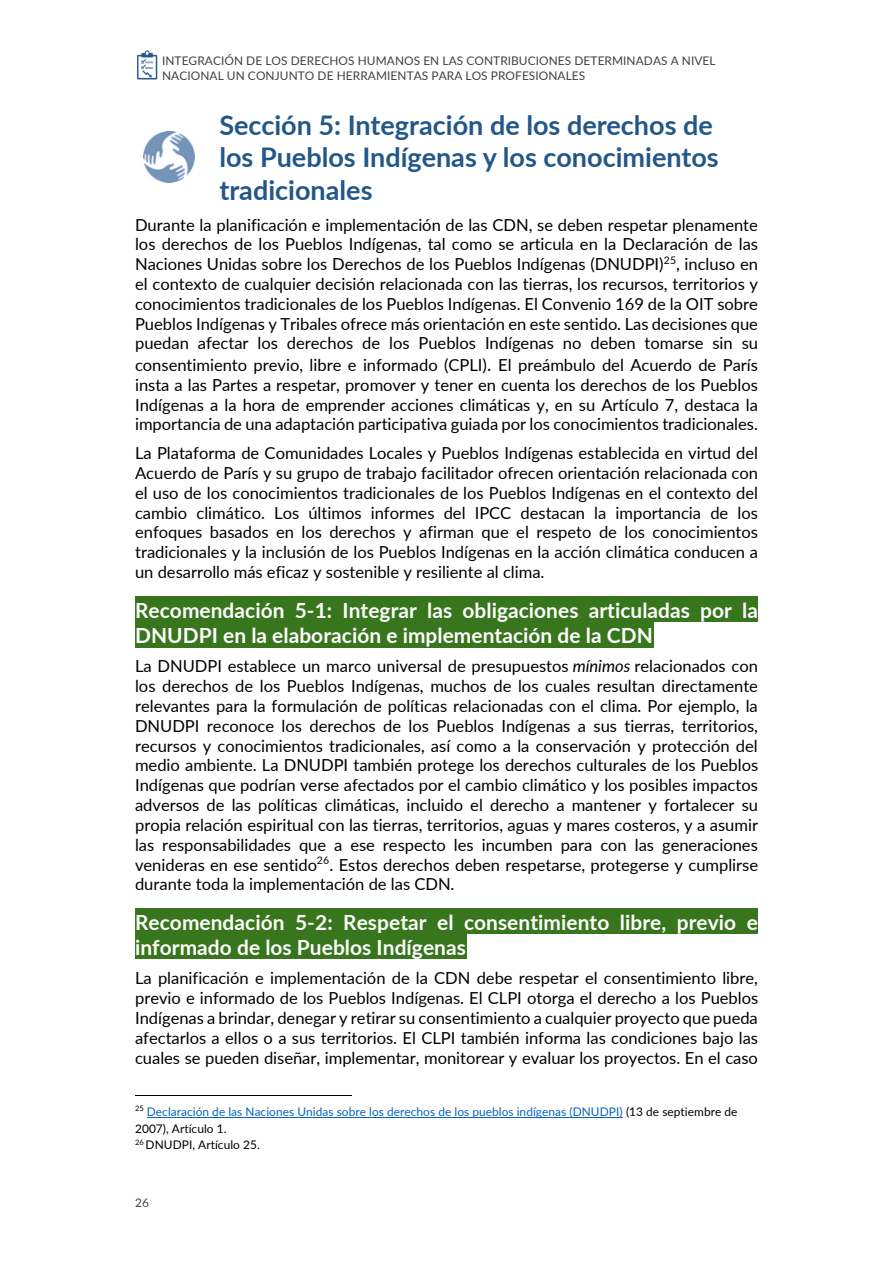
<style>
.page{position:relative;width:893px;height:1262px;background:#fff}
.page>*{position:absolute;margin:0;border:0;box-sizing:border-box;transform-origin:0 0}
.t1{font:700 27px/32.4px "Lato";color:#235789}
.t2{font:700 20.85px/25.2px "Lato";letter-spacing:.005em;color:#fff}
.t3{font:16.5px/19.8px "Lato";color:#000;text-align:justify}
.t4{font:11.85px/16.5px "Lato";letter-spacing:.005em;color:#0563c1}
.t5{font:11.85px/14.7px "Lato";letter-spacing:.005em;color:#404040}
.t6{font:11.85px "Lato";color:#434343}
.s1{font-size:18px}
.s2{font-style:italic}
.s3{color:#000}
</style>
<div class="page">
<img style="left:137px;top:51px;width:21px;height:28px">
<div style="left:135px;top:597px;width:622px;height:25px;background:#38761d"></div>
<div style="left:135px;top:622px;width:518px;height:25px;background:#38761d"></div>
<div style="left:135px;top:908px;width:622px;height:25px;background:#38761d"></div>
<div style="left:135px;top:933px;width:331px;height:26px;background:#38761d"></div>
<hr style="left:135px;top:1095px;width:216px;height:1px;background:#000">
<hr style="left:147px;top:1117px;width:475px;height:1px;background:#0563c1">
<img style="left:143px;top:131px;width:51px;height:51px">
<p class="t5" style="left:162px;top:53px;width:555px">INTEGRACIÓN DE LOS DERECHOS HUMANOS EN LAS CONTRIBUCIONES DETERMINADAS A NIVEL<br>NACIONAL UN CONJUNTO DE HERRAMIENTAS PARA LOS PROFESIONALES</p>
<h1 class="t1" style="left:219px;top:108px;width:501px">Sección 5: Integración de los derechos de los Pueblos Indígenas y los conocimientos tradicionales</h1>
<p class="t3" style="left:135px;top:214px;width:624px">Durante la planificación e implementación de las CDN, se deben respetar plenamente los derechos de los Pueblos Indígenas, tal como se articula en la Declaración de las Naciones Unidas sobre los Derechos de los Pueblos Indígenas (DNUDPI)<sup>25</sup>, incluso en el contexto de cualquier decisión relacionada con las tierras, los recursos, territorios y conocimientos tradicionales de los Pueblos Indígenas. El Convenio 169 de la OIT sobre Pueblos Indígenas y Tribales ofrece más orientación en este sentido. Las decisiones que puedan afectar los derechos de los Pueblos Indígenas no deben tomarse sin su consentimiento previo, libre e informado (CPLI)<span class="s1">.</span> El preámbulo del Acuerdo de París insta a las Partes a respetar, promover y tener en cuenta los derechos de los Pueblos Indígenas a la hora de emprender acciones climáticas y, en su Artículo 7, destaca la importancia de una adaptación participativa guiada por los conocimientos tradicionales.</p>
<p class="t3" style="left:135px;top:443px;width:624px">La Plataforma de Comunidades Locales y Pueblos Indígenas establecida en virtud del Acuerdo de París y su grupo de trabajo facilitador ofrecen orientación relacionada con el uso de los conocimientos tradicionales de los Pueblos Indígenas en el contexto del cambio climático. Los últimos informes del IPCC destacan la importancia de los enfoques basados en los derechos y afirman que el respeto de los conocimientos tradicionales y la inclusión de los Pueblos Indígenas en la acción climática conducen a un desarrollo más eficaz y sostenible y resiliente al clima.</p>
<p class="t2" style="left:135px;top:597px;width:624px">Recomendación 5-1: Integrar las obligaciones articuladas por la<br>DNUDPI en la elaboración e implementación de la CDN</p>
<p class="t3" style="left:135px;top:656px;width:624px">La DNUDPI establece un marco universal de presupuestos <span class="s2">mínimos</span> relacionados con los derechos de los Pueblos Indígenas, muchos de los cuales resultan directamente relevantes para la formulación de políticas relacionadas con el clima. Por ejemplo, la DNUDPI reconoce los derechos de los Pueblos Indígenas a sus tierras, territorios, recursos y conocimientos tradicionales, así como a la conservación y protección del medio ambiente. La DNUDPI también protege los derechos culturales de los Pueblos Indígenas que podrían verse afectados por el cambio climático y los posibles impactos adversos de las políticas climáticas, incluido el derecho a mantener y fortalecer su propia relación espiritual con las tierras, territorios, aguas y mares costeros, y a asumir las responsabilidades que a ese respecto les incumben para con las generaciones venideras en ese sentido<sup>26</sup>. Estos derechos deben respetarse, protegerse y cumplirse durante toda la implementación de las CDN.</p>
<p class="t2" style="left:135px;top:908px;width:624px">Recomendación 5-2: Respetar el consentimiento libre, previo e informado de los Pueblos Indígenas</p>
<p class="t3" style="left:135px;top:968px;width:624px">La planificación e implementación de la CDN debe respetar el consentimiento libre, previo e informado de los Pueblos Indígenas. El CLPI otorga el derecho a los Pueblos Indígenas a brindar, denegar y retirar su consentimiento a cualquier proyecto que pueda afectarlos a ellos o a sus territorios. El CLPI también informa las condiciones bajo las cuales se pueden diseñar, implementar, monitorear y evaluar los proyectos. En el caso</p>
<p class="t4" style="left:135px;top:1103px;width:604px"><sup>25</sup> Declaración de las Naciones Unidas sobre los derechos de los pueblos indígenas (DNUDPI) <span class="s3">(13 de septiembre de<br>2007), Artículo 1.<br></span><sup>26</sup> <span class="s3">DNUDPI, Artículo 25.</span></p>
<p class="t6" style="left:135px;top:1194px;width:15px">26</p>
</div>
